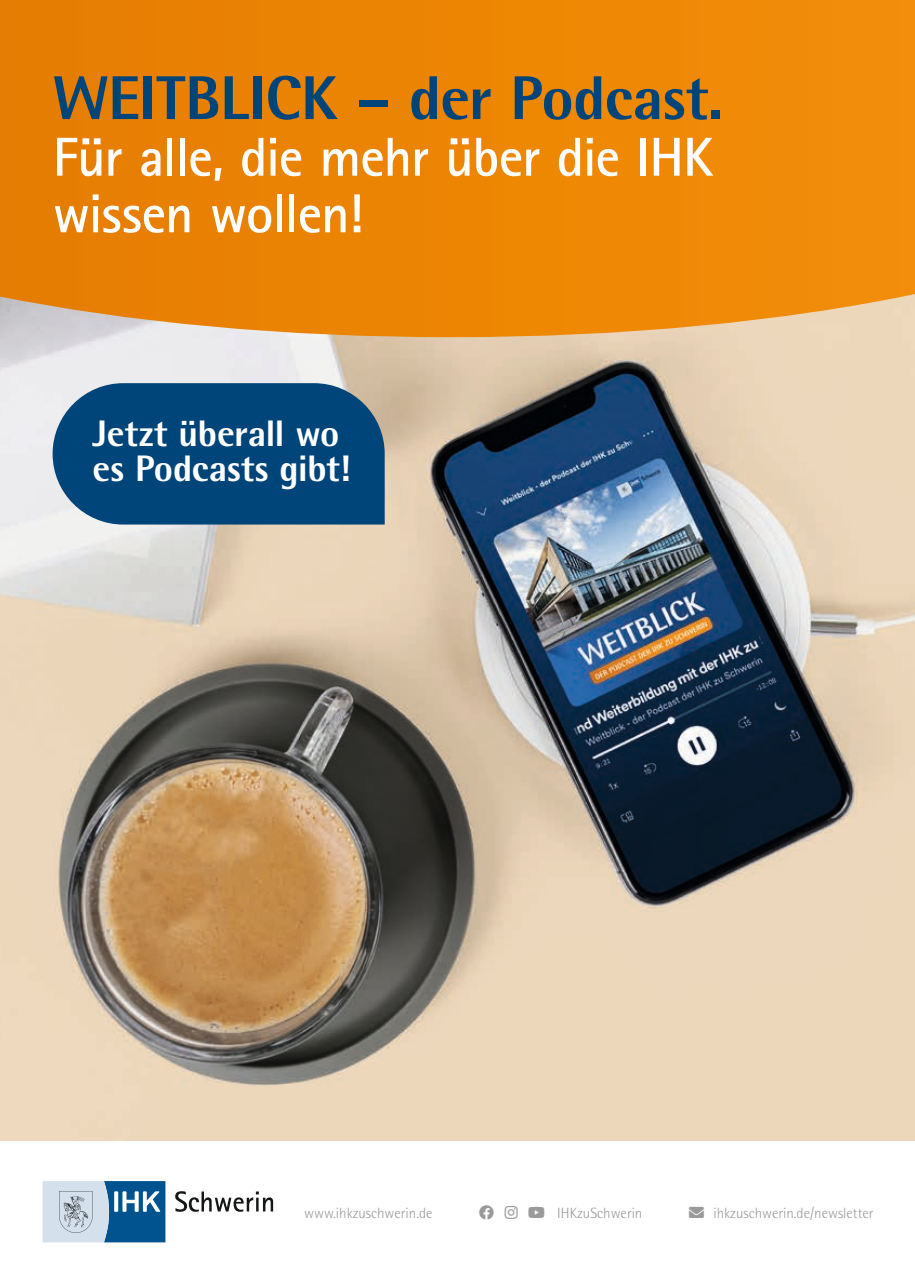
<style>
.page{position:relative;width:915px;height:1276px;background:#fff}
.page>*{position:absolute;margin:0;border:0;box-sizing:border-box;transform-origin:0 0}
.t1{font:800 61.95px "Agfa Rotis Semisans";letter-spacing:-.01em;color:#004579}
.t2{font:700 54.9px/56.6px "Agfa Rotis Sans Serif";letter-spacing:-.02em;color:#fff}
.t3{font:800 36.9px/35.5px "Agfa Rotis Semisans";letter-spacing:-.005em;color:#fff}
.t4{font:300 14.85px "Agfa Rotis Semisans";color:#9a9a9a}
</style>
<div class="page">
<img style="left:0;top:337px;width:914px;height:804px">
<svg style="left:175px;top:1191px;width:98px;height:20px"></svg>
<svg style="left:42px;top:1181px;width:123px;height:61px;background:#7ca4c2"></svg>
<svg style="left:53px;top:383px;width:331px;height:141px;background:#0f4f7f"></svg>
<div style="left:0;top:0;width:914px;height:337px;background:#ed8504"></div>
<h1 class="t1" style="left:53px;top:59px;width:671px">WEITBLICK – der Podcast.</h1>
<h2 class="t2" style="left:53px;top:128px;width:662px">Für alle, die mehr über die IHK wissen wollen!</h2>
<h3 class="t3" style="left:93px;top:415px;width:259px">Jetzt überall wo es Podcasts gibt!</h3>
<p class="t4" style="left:304px;top:1204px;width:130px">www.ihkzuschwerin.de</p>
<p class="t4" style="left:557px;top:1204px;width:87px">IHKzuSchwerin</p>
<p class="t4" style="left:713px;top:1204px;width:161px">ihkzuschwerin.de/newsletter</p>
</div>
